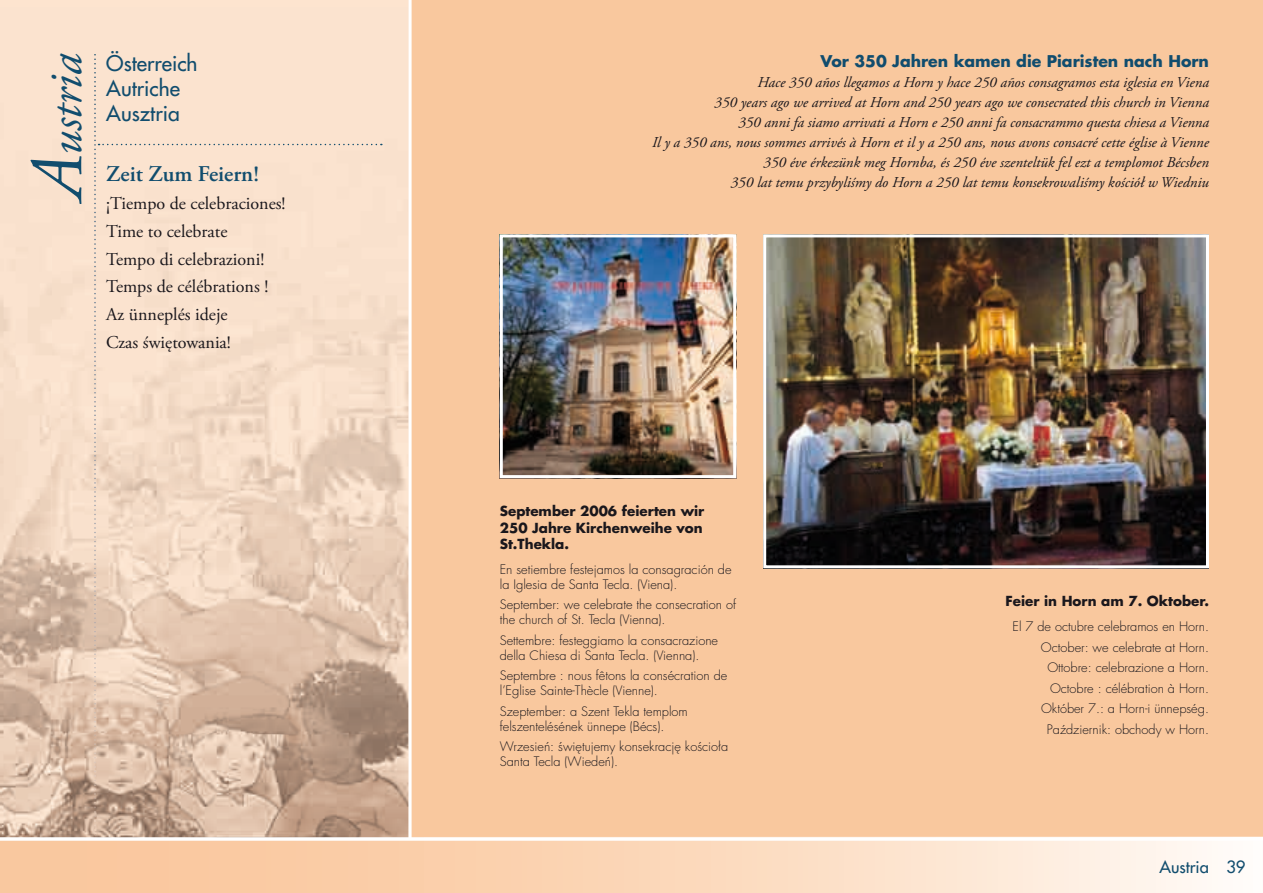
<style>
.page{position:relative;width:1263px;height:893px;background:#fff}
.page>*{position:absolute;margin:0;border:0;box-sizing:border-box;transform-origin:0 0}
.t1{font:italic 48px "Adobe Garamond Pro";color:#114d6e}
.t2{font:600 22.5px "Adobe Garamond Pro";color:#114d6e}
.t3{font:500 21px/25.2px "Futura CE";color:#114d6e}
.t4{font:18px/27.8px "Adobe Garamond Pro";color:#1a171c}
.t5{font:500 16.5px "Futura CE";color:#114d6e}
.t6{font:700 15.75px "Futura CE";color:#114d6e}
.t7{font:italic 15px/20px "Adobe Garamond Pro";color:#1a171c;text-align:right}
.t8{font:700 13.5px/16.5px "Futura CE";color:#1a171c;text-align:justify}
.t9{font:300 12.75px/15px "Futura CE";color:#1a171c}
.s1{font-size:75px}
</style>
<div class="page">
<div style="left:409px;top:0;width:854px;height:893px;background:#f9c89e"></div>
<svg style="left:0;top:840px;width:1263px;height:53px"></svg>
<img style="left:0;top:7px;width:409px;height:830px">
<img style="left:94px;top:59px;width:2px;height:109px">
<svg style="left:99px;top:144px;width:283px;height:1px"></svg>
<img style="left:504px;top:238px;width:228px;height:236px">
<div style="left:500px;top:234px;width:236px;height:244px;border:3px solid #fff"></div>
<img style="left:767px;top:238px;width:438px;height:326px">
<div style="left:763px;top:234px;width:446px;height:334px;border:3px solid #fff"></div>
<hr style="left:0;top:837px;width:1263px;height:3px;background:#fff">
<hr style="left:409px;top:0;width:3px;height:839px;background:#fff">
<h1 class="t1" style="left:37px;top:200px;width:148px;rotate:-90deg"><span class="s1">A</span>ustria</h1>
<h3 class="t3" style="left:106px;top:50px;width:93px">Österreich<br>Autriche<br>Ausztria</h3>
<h2 class="t2" style="left:106px;top:161px;width:155px">Zeit Zum Feiern!</h2>
<h3 class="t4" style="left:106px;top:190px;width:181px">¡Tiempo de celebraciones!<br>Time to celebrate<br>Tempo di celebrazioni!<br>Temps de célébrations !<br>Az ünneplés ideje<br>Czas świętowania!</h3>
<p class="t6" style="left:821px;top:49px;width:390px">Vor 350 Jahren kamen die Piaristen nach Horn</p>
<p class="t7" style="left:652px;top:72px;width:558px">Hace 350 años llegamos a Horn y hace 250 años consagramos esta iglesia en Viena<br>350 years ago we arrived at Horn and 250 years ago we consecrated this church in Vienna<br>350 anni fa siamo arrivati a Horn e 250 anni fa consacrammo questa chiesa a Vienna<br>Il y a 350 ans, nous sommes arrivés à Horn et il y a 250 ans, nous avons consacré cette église à Vienne 350 éve érkezünk meg Hornba, és 250 éve szenteltük fel ezt a templomot Bécsben<br>350 lat temu przybyliśmy do Horn a 250 lat temu konsekrowaliśmy kościół w Wiedniu</p>
<p class="t8" style="left:500px;top:502px;width:206px">September 2006 feierten wir 250 Jahre Kirchenweihe von St.Thekla.</p>
<p class="t9" style="left:500px;top:562px;width:233px">En setiembre festejamos la consagración de la Iglesia de Santa Tecla. (Viena).</p>
<p class="t9" style="left:500px;top:597px;width:238px">September: we celebrate the consecration of the church of St. Tecla (Vienna).</p>
<p class="t9" style="left:500px;top:633px;width:220px">Settembre: festeggiamo la consacrazione della Chiesa di Santa Tecla. (Vienna).</p>
<p class="t9" style="left:500px;top:668px;width:229px">Septembre : nous fêtons la consécration de l’Eglise Sainte-Thècle (Vienne).</p>
<p class="t9" style="left:500px;top:704px;width:190px">Szeptember: a Szent Tekla templom felszentelésének ünnepe (Bécs).</p>
<p class="t9" style="left:500px;top:739px;width:230px">Wrzesień: świętujemy konsekrację kościoła<br>Santa Tecla (Wiedeń).</p>
<p class="t8" style="left:1005px;top:592px;width:205px">Feier in Horn am 7. Oktober.</p>
<p class="t9" style="left:1013px;top:616px;width:198px;line-height:20.5px;text-align:right">El 7 de octubre celebramos en Horn.<br>October: we celebrate at Horn.<br>Ottobre: celebrazione a Horn.<br>Octobre : célébration à Horn.<br>Október 7.: a Horn-i ünnepség.<br>Październik: obchody w Horn.</p>
<p class="t5" style="left:1159px;top:855px;width:87px">Austria 39</p>
</div>
